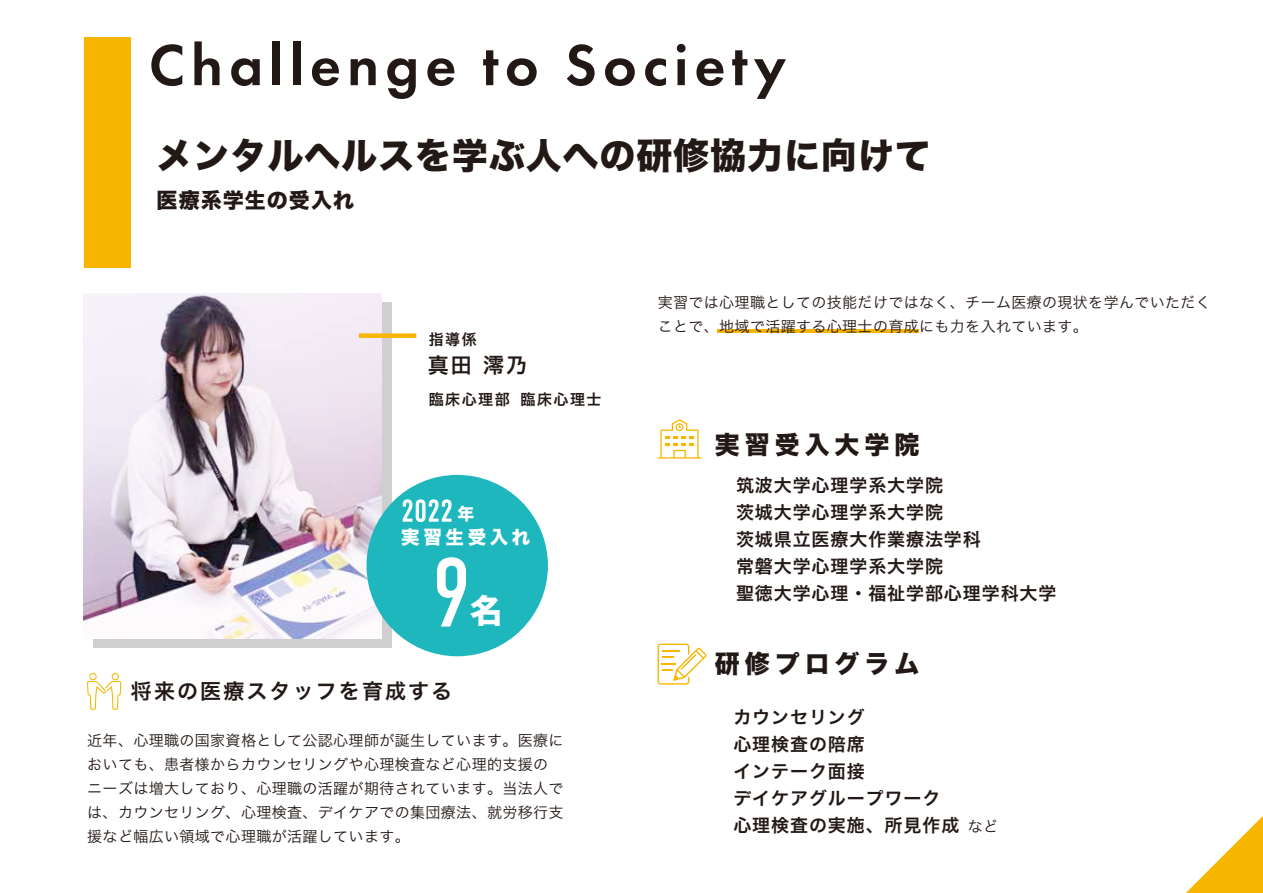
<style>
.page{position:relative;width:1263px;height:893px;background:#fff}
.page>*{position:absolute;margin:0;border:0;box-sizing:border-box;transform-origin:0 0}
.t1{font:300 95.4px "DIN Condensed";color:#fff}
.t2{font:600 60px "Futura PT";letter-spacing:.1em;color:#221815}
.t3{font:36px "Hira Kaku Std W8";letter-spacing:.025em;color:#221815}
.t4{font:32.7px "Hira Kaku Std W8";color:#fff}
.t5{font:300 30px "DIN Condensed";color:#fff}
.t6{font:24.9px "Hira Kaku Std W8";letter-spacing:.2em;color:#221815}
.t7{font:21px "Hira Kaku Pro W6";letter-spacing:.1em;color:#221815}
.t8{font:21px "Hira Kaku Std W8";letter-spacing:.05em;color:#221815}
.t9{font:18.45px "Hira Kaku Std W8";letter-spacing:.2em;color:#fff}
.t10{font:18px/27px "Hira Kaku Pro W6";letter-spacing:.05em;color:#221815}
.t11{font:15px/24px "Hira Kaku Pro W3";letter-spacing:.025em;color:#221815}
.t12{font:15px "Hira Kaku Pro W6";letter-spacing:.1em;color:#221815}
.s1{font-family:"Hira Kaku Std W8";font-weight:400;font-size:16.8px}
</style>
<div class="page">
<div style="left:84px;top:37px;width:46px;height:231px;background:#f8b500"></div>
<svg style="left:1186px;top:816px;width:77px;height:77px"></svg>
<svg style="left:87px;top:673px;width:34px;height:37px"></svg>
<svg style="left:657px;top:419px;width:44px;height:40px"></svg>
<svg style="left:657px;top:643px;width:50px;height:42px"></svg>
<div style="left:93px;top:303px;width:298px;height:345px;background:#cfcfcf"></div>
<img style="left:83px;top:294px;width:299px;height:345px">
<div style="left:359px;top:333px;width:57px;height:5px;background:#f8b500"></div>
<div style="left:366px;top:475px;width:182px;height:181px;background:#1eb7bd;border-radius:50%"></div>
<svg style="left:437px;top:557px;width:29px;height:70px"></svg>
<svg style="left:402px;top:499px;width:50px;height:23px"></svg>
<hr style="left:718px;top:329px;width:201px;height:4px;background:#f8b500">
<h2 class="t2" style="left:149px;top:28px;width:639px">Challenge to Society</h2>
<h3 class="t3" style="left:157px;top:135px;width:775px">メンタルヘルスを学ぶ人への研修協力に向けて</h3>
<h3 class="t8" style="left:157px;top:189px;width:199px">医療系学生の受入れ</h3>
<p class="t12" style="left:429px;top:326px;width:49px">指導係</p>
<h3 class="t7" style="left:428px;top:346px;width:101px">真田 澪乃</h3>
<p class="t12" style="left:429px;top:386px;width:174px">臨床心理部 臨床心理士</p>
<h3 class="t5" style="left:401px;top:494px;width:74px">2022 <span class="s1">年</span></h3>
<p class="t9" style="left:401px;top:527px;width:131px">実習生受入れ</p>
<h1 class="t1" style="left:432px;top:540px;width:41px">9</h1>
<h3 class="t4" style="left:470px;top:592px;width:34px">名</h3>
<h3 class="t7" style="left:131px;top:672px;width:323px">将来の医療スタッフを育成する</h3>
<p class="t11" style="left:87px;top:727px;width:478px">近年、心理職の国家資格として公認心理師が誕生しています。医療においても、患者様からカウンセリングや心理検査など心理的支援のニーズは増大しており、心理職の活躍が期待されています。当法人では、カウンセリング、心理検査、デイケアでの集団療法、就労移行支援など幅広い領域で心理職が活躍しています。</p>
<p class="t11" style="left:658px;top:289px;width:555px">実習では心理職としての技能だけではなく、チーム医療の現状を学んでいただくことで、地域で活躍する心理士の育成にも力を入れています。</p>
<h3 class="t6" style="left:715px;top:431px;width:206px">実習受入大学院</h3>
<p class="t10" style="left:736px;top:470px;width:322px">筑波大学心理学系大学院<br>茨城大学心理学系大学院<br>茨城県立医療大作業療法学科<br>常磐大学心理学系大学院<br>聖徳大学心理・福祉学部心理学科大学</p>
<h3 class="t6" style="left:715px;top:649px;width:206px">研修プログラム</h3>
<p class="t10" style="left:733px;top:703px;width:227px">カウンセリング<br>心理検査の陪席<br>インテーク面接<br>デイケアグループワーク心理検査の実施、所見作成</p>
<p class="t11" style="left:968px;top:813px;width:32px">など</p>
</div>
